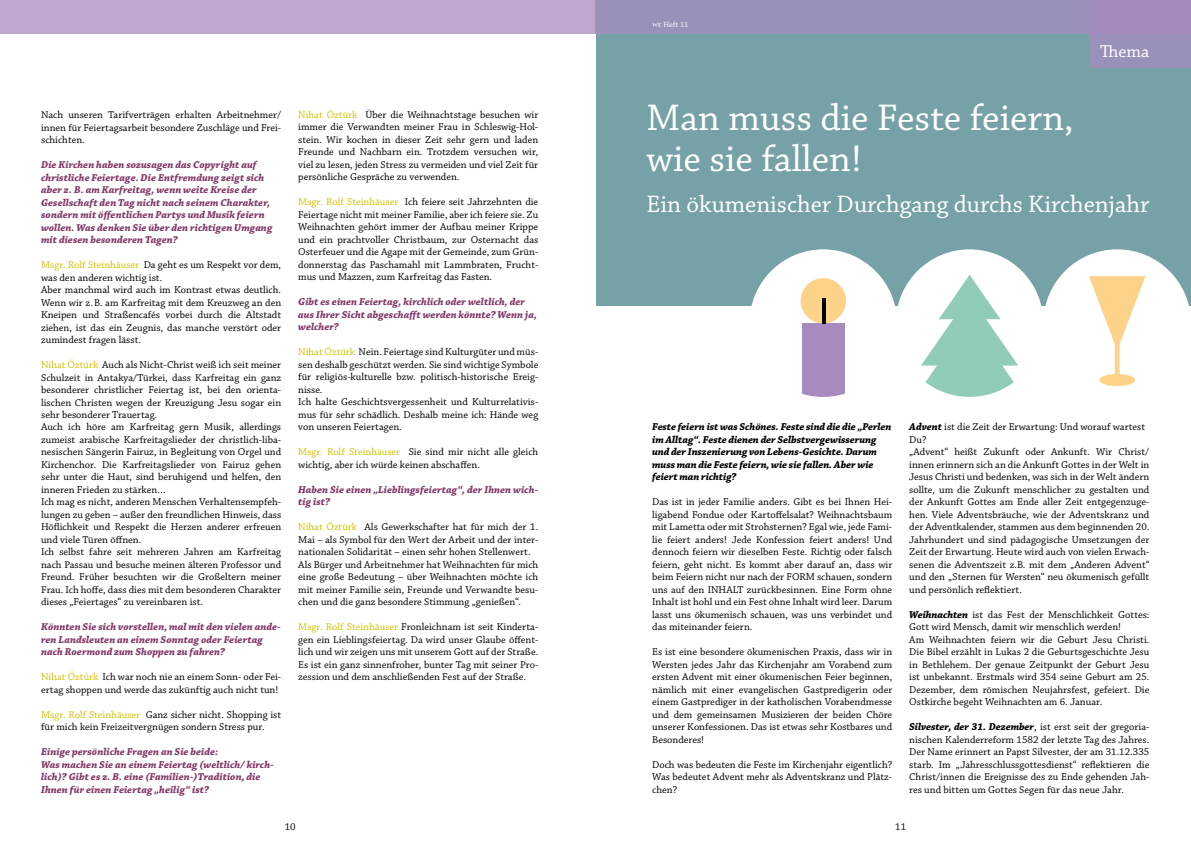
<style>
.page{position:relative;width:1191px;height:842px;background:#fff}
.page>*{position:absolute;margin:0;border:0;box-sizing:border-box;transform-origin:0 0}
.t1{font:39px/41px "Chaparral Pro";color:#fff}
.t2{font:25px "Chaparral Pro";color:#fff}
.t3{font:18px "Chaparral Pro";color:#fff}
.t4{font:10.5px/12.5px "Chaparral Pro";color:#000}
.t5{font:italic 700 10.5px/12.5px "Chaparral Pro";color:#823968}
.t6{font:italic 700 10.5px/12.5px "Chaparral Pro";letter-spacing:-.01em;color:#000}
.t7{font:8px "Chaparral Pro";color:#fff}
.s1{color:#d0c100}
.s2{font-weight:700;font-style:italic}
</style>
<div class="page">
<div style="left:596px;top:0;width:595px;height:306px;background:#76a1a7"></div>
<div style="left:1089px;top:0;width:102px;height:68px;background:#9a90b9"></div>
<div style="left:595px;top:0;width:596px;height:34px;background:#9a90b9"></div>
<svg style="left:652px;top:22px;width:9px;height:5px"></svg>
<div style="left:0;top:0;width:595px;height:34px;background:#bea8d0"></div>
<div style="left:749px;top:249px;width:148px;height:148px;background:#fff;border-radius:50%"></div>
<div style="left:802px;top:323px;width:42px;height:74px;background:#a78ac0"></div>
<div style="left:800px;top:278px;width:46px;height:45px;background:#fdd38a;border-radius:50%"></div>
<hr style="left:822px;top:298px;width:3px;height:25px;background:#000">
<div style="left:895px;top:249px;width:148px;height:148px;background:#fff;border-radius:50%"></div>
<svg style="left:910px;top:275px;width:119px;height:122px"></svg>
<div style="left:1043px;top:249px;width:148px;height:148px;background:#fff;border-radius:50%"></div>
<svg style="left:1089px;top:276px;width:56px;height:74px"></svg>
<div style="left:1114px;top:341px;width:5px;height:37px;background:#fdd38a"></div>
<div style="left:1099px;top:374px;width:36px;height:12px;background:#fdd38a;border-radius:50%"></div>
<p class="t4" style="left:41px;top:109px;width:242px;text-align:justify">Nach unseren Tarifverträgen erhalten Arbeitnehmer/ innen für Feiertagsarbeit besondere Zuschläge und Frei&shy;schichten.</p>
<p class="t5" style="left:41px;top:159px;width:233px">Die Kirchen haben sozusagen das Copyright auf christliche Feiertage. Die Entfremdung zeigt sich aber z. B. am Karfreitag, wenn weite Kreise der Gesellschaft den Tag nicht nach seinem Charakter, sondern mit öffentlichen Partys und Musik feiern wollen. Was denken Sie über den richtigen Umgang mit diesen besonderen Tagen?</p>
<p class="t4" style="left:41px;top:259px;width:242px"><span class="s1">Msgr. Rolf Steinhäuser</span> Da geht es um Respekt vor dem, was den anderen wichtig ist.<br>Aber manchmal wird auch im Kontrast etwas deutlich.<br>Wenn wir z.B. am Karfreitag mit dem Kreuzweg an den Kneipen und Straßencafés vorbei durch die Altstadt ziehen, ist das ein Zeugnis, das manche verstört oder zumindest fragen lässt.</p>
<p class="t4" style="left:41px;top:359px;width:242px"><span class="s1">Nihat Öztürk</span> Auch als Nicht-Christ weiß ich seit meiner Schulzeit in Antakya/Türkei, dass Karfreitag ein ganz besonderer christlicher Feiertag ist, bei den orienta&shy;lischen Christen wegen der Kreuzigung Jesu sogar ein sehr besonderer Trauertag.<br>Auch ich höre am Karfreitag gern Musik, allerdings zumeist arabische Karfreitagslieder der christlich-liba&shy;nesischen Sängerin Fairuz, in Begleitung von Orgel und Kirchenchor. Die Karfreitagslieder von Fairuz gehen sehr unter die Haut, sind beruhigend und helfen, den inneren Frieden zu stärken…<br>Ich mag es nicht, anderen Menschen Verhaltensempfeh&shy;lungen zu geben – außer den freundlichen Hinweis, dass Höflichkeit und Respekt die Herzen anderer erfreuen und viele Türen öffnen.<br>Ich selbst fahre seit mehreren Jahren am Karfreitag nach Passau und besuche meinen älteren Professor und Freund. Früher besuchten wir die Großeltern meiner Frau. Ich hoffe, dass dies mit dem besonderen Charakter dieses „Feiertages“ zu vereinbaren ist.</p>
<p class="t5" style="left:41px;top:621px;width:241px">Könnten Sie sich vorstellen, mal mit den vielen ande&shy;ren Landsleuten an einem Sonntag oder Feiertag nach Roermond zum Shoppen zu fahren?</p>
<p class="t4" style="left:41px;top:671px;width:242px"><span class="s1">Nihat Öztürk</span> Ich war noch nie an einem Sonn- oder Fei&shy;ertag shoppen und werde das zukünftig auch nicht tun!</p>
<p class="t4" style="left:41px;top:709px;width:241px"><span class="s1">Msgr. Rolf Steinhäuser</span> Ganz sicher nicht. Shopping ist für mich kein Freizeitvergnügen sondern Stress pur.</p>
<p class="t5" style="left:41px;top:746px;width:234px">Einige persönliche Fragen an Sie beide:<br>Was machen Sie an einem Feiertag (weltlich/ kirch&shy;lich)? Gibt es z. B. eine (Familien-)Tradition, die Ihnen für einen Feiertag „heilig“ ist?</p>
<p class="t4" style="left:298px;top:109px;width:242px;text-align:justify"><span class="s1">Nihat Öztürk</span> Über die Weihnachtstage besuchen wir immer die Verwandten meiner Frau in Schleswig-Hol&shy;stein. Wir kochen in dieser Zeit sehr gern und laden Freunde und Nachbarn ein. Trotzdem versuchen wir, viel zu lesen, jeden Stress zu vermeiden und viel Zeit für persönliche Gespräche zu verwenden.</p>
<p class="t4" style="left:298px;top:196px;width:242px;text-align:justify"><span class="s1">Msgr. Rolf Steinhäuser</span> Ich feiere seit Jahrzehnten die Feiertage nicht mit meiner Familie, aber ich feiere sie. Zu Weihnachten gehört immer der Aufbau meiner Krippe und ein prachtvoller Christbaum, zur Osternacht das Osterfeuer und die Agape mit der Gemeinde, zum Grün&shy;donnerstag das Paschamahl mit Lammbraten, Frucht&shy;mus und Mazzen, zum Karfreitag das Fasten.</p>
<p class="t5" style="left:298px;top:296px;width:240px">Gibt es einen Feiertag, kirchlich oder weltlich, der aus Ihrer Sicht abgeschafft werden könnte? Wenn ja, welcher?</p>
<p class="t4" style="left:298px;top:346px;width:242px"><span class="s1">Nihat Öztürk</span> Nein. Feiertage sind Kulturgüter und müs&shy;sen deshalb geschützt werden. Sie sind wichtige Symbole für religiös-kulturelle bzw. politisch-historische Ereig&shy;nisse.<br>Ich halte Geschichtsvergessenheit und Kulturrelativis&shy;mus für sehr schädlich. Deshalb meine ich: Hände weg von unseren Feiertagen.</p>
<p class="t4" style="left:298px;top:446px;width:242px"><span class="s1">Msgr. Rolf Steinhäuser</span> Sie sind mir nicht alle gleich wichtig, aber ich würde keinen abschaffen.</p>
<p class="t5" style="left:298px;top:484px;width:241px">Haben Sie einen „Lieblingsfeiertag“, der Ihnen wich&shy;tig ist?</p>
<p class="t4" style="left:298px;top:521px;width:242px"><span class="s1">Nihat Öztürk</span> Als Gewerkschafter hat für mich der 1.<br>Mai – als Symbol für den Wert der Arbeit und der inter&shy;nationalen Solidarität – einen sehr hohen Stellenwert.<br>Als Bürger und Arbeitnehmer hat Weihnachten für mich eine große Bedeutung – über Weihnachten möchte ich mit meiner Familie sein, Freunde und Verwandte besu&shy;chen und die ganz besondere Stimmung „genießen“.</p>
<p class="t4" style="left:298px;top:621px;width:242px;text-align:justify"><span class="s1">Msgr. Rolf Steinhäuser</span> Fronleichnam ist seit Kinderta&shy;gen ein Lieblingsfeiertag. Da wird unser Glaube öffent&shy;lich und wir zeigen uns mit unserem Gott auf der Straße.<br>Es ist ein ganz sinnenfroher, bunter Tag mit seiner Pro&shy;zession und dem anschließenden Fest auf der Straße.</p>
<p class="t7" style="left:663px;top:20px;width:27px">Heft 11</p>
<h3 class="t3" style="left:1100px;top:42px;width:51px">Thema</h3>
<h1 class="t1" style="left:646px;top:99px;width:429px">Man muss die Feste feiern, wie sie fallen!</h1>
<h2 class="t2" style="left:646px;top:191px;width:504px">Ein ökumenischer Durchgang durchs Kirchenjahr</h2>
<p class="t6" style="left:652px;top:421px;width:241px">Feste feiern ist was Schönes. Feste sind die die „Perlen im Alltag“. Feste dienen der Selbstvergewisserung und der Inszenierung von Lebens-Gesichte. Darum muss man die Feste feiern, wie sie fallen. Aber wie feiert man richtig?</p>
<p class="t4" style="left:652px;top:496px;width:242px;text-align:justify">Das ist in jeder Familie anders. Gibt es bei Ihnen Hei&shy;ligabend Fondue oder Kartoffelsalat? Weihnachtsbaum mit Lametta oder mit Strohsternen? Egal wie, jede Fami&shy;lie feiert anders! Jede Konfession feiert anders! Und dennoch feiern wir dieselben Feste. Richtig oder falsch feiern, geht nicht. Es kommt aber darauf an, dass wir beim Feiern nicht nur nach der FORM schauen, sondern uns auf den INHALT zurückbesinnen. Eine Form ohne Inhalt ist hohl und ein Fest ohne Inhalt wird leer. Darum lasst uns ökumenisch schauen, was uns verbindet und das miteinander feiern.</p>
<p class="t4" style="left:652px;top:646px;width:242px;text-align:justify">Es ist eine besondere ökumenischen Praxis, dass wir in Wersten jedes Jahr das Kirchenjahr am Vorabend zum ersten Advent mit einer ökumenischen Feier beginnen, nämlich mit einer evangelischen Gastpredigerin oder einem Gastprediger in der katholischen Vorabendmesse und dem gemeinsamen Musizieren der beiden Chöre unserer Konfessionen. Das ist etwas sehr Kostbares und Besonderes!</p>
<p class="t4" style="left:652px;top:758px;width:241px;text-align:justify">Doch was bedeuten die Feste im Kirchenjahr eigentlich?<br>Was bedeutet Advent mehr als Adventskranz und Plätz&shy;chen?</p>
<p class="t4" style="left:909px;top:421px;width:242px"><span class="s2">Advent</span> ist die Zeit der Erwartung: Und worauf wartest Du?<br>„Advent“ heißt Zukunft oder Ankunft. Wir Christ/ innen erinnern sich an die Ankunft Gottes in der Welt in Jesus Christi und bedenken, was sich in der Welt ändern sollte, um die Zukunft menschlicher zu gestalten und der Ankunft Gottes am Ende aller Zeit entgegenzuge&shy;hen. Viele Adventsbräuche, wie der Adventskranz und der Adventkalender, stammen aus dem beginnenden 20.<br>Jahrhundert und sind pädagogische Umsetzungen der Zeit der Erwartung. Heute wird auch von vielen Erwach&shy;senen die Adventszeit z.B. mit dem „Anderen Advent“ und den „Sternen für Wersten“ neu ökumenisch gefüllt und persönlich reflektiert.</p>
<p class="t4" style="left:909px;top:608px;width:242px"><span class="s2">Weihnachten</span> ist das Fest der Menschlichkeit Gottes:<br>Gott wird Mensch, damit wir menschlich werden!<br>Am Weihnachten feiern wir die Geburt Jesu Christi.<br>Die Bibel erzählt in Lukas 2 die Geburtsgeschichte Jesu in Bethlehem. Der genaue Zeitpunkt der Geburt Jesu ist unbekannt. Erstmals wird 354 seine Geburt am 25.<br>Dezember, dem römischen Neujahrsfest, gefeiert. Die Ostkirche begeht Weihnachten am 6. Januar.</p>
<p class="t4" style="left:909px;top:721px;width:242px;text-align:justify"><span class="s2">Silvester, der 31. Dezember</span>, ist erst seit der gregoria&shy;nischen Kalenderreform 1582 der letzte Tag des Jahres.<br>Der Name erinnert an Papst Silvester, der am 31.12.335 starb. Im „Jahresschlussgottesdienst“ reflektieren die Christ/innen die Ereignisse des zu Ende gehenden Jah&shy;res und bitten um Gottes Segen für das neue Jahr.</p>
<p class="t4" style="left:285px;top:821px;width:13px">10</p>
<p class="t4" style="left:895px;top:821px;width:13px">11</p>
</div>
